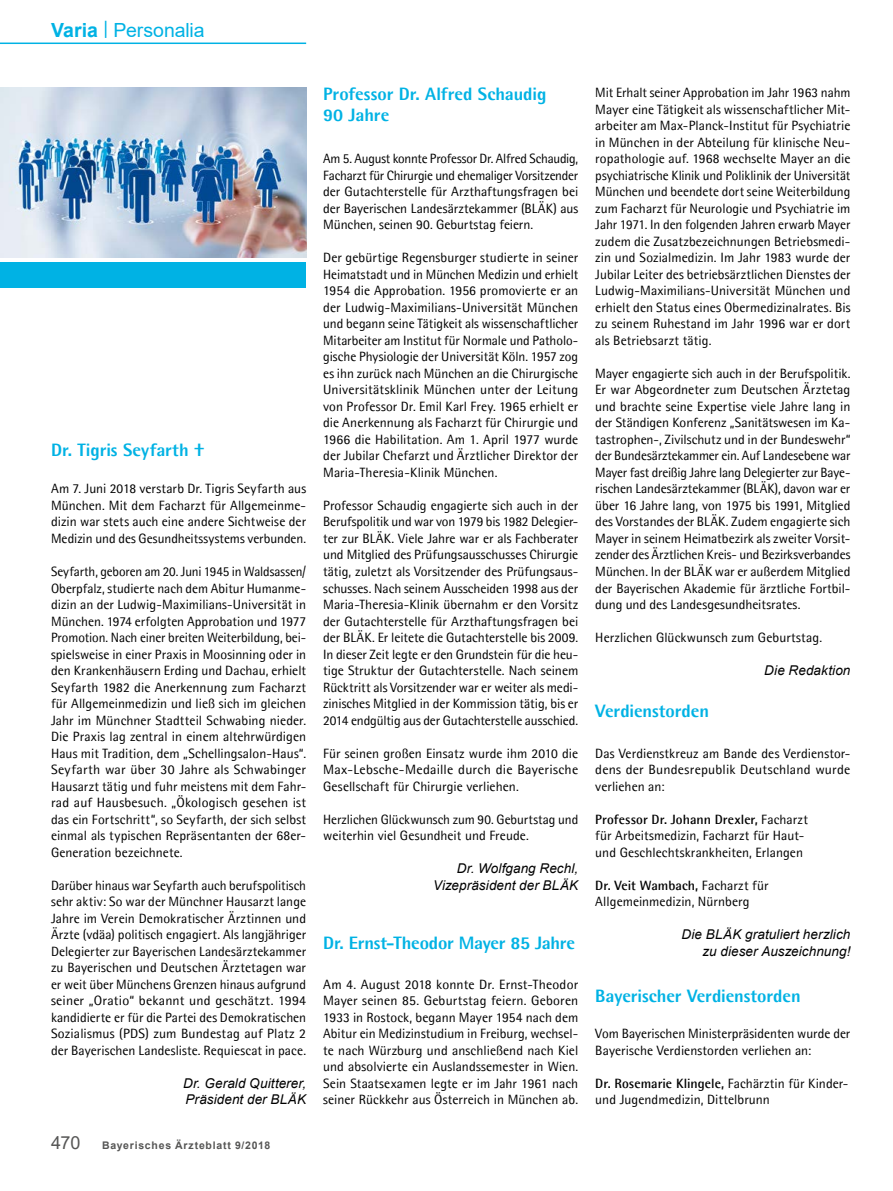
<style>
.page{position:relative;width:893px;height:1191px;background:#fff}
.page>*{position:absolute;margin:0;border:0;box-sizing:border-box;transform-origin:0 0}
.t1{font:19.5px "Arial";letter-spacing:-.005em;color:#00b2e4}
.t2{font:800 18px/21px "Agfa Rotis Semisans";letter-spacing:-.005em;color:#00b2e4}
.t3{font:13.5px/16.5px "Agfa Rotis Semisans";letter-spacing:.005em;color:#000;text-align:justify}
.t4{font:italic 13.5px/16.5px "Arial";letter-spacing:.005em;color:#000;text-align:right}
.t5{font:700 10.5px "Arial";letter-spacing:.07em;color:#565655}
.s1{font-weight:700}
.s2{font-weight:400;font-size:18px}
</style>
<div class="page">
<hr style="left:0;top:43px;width:306px;height:1px;background:#00b2e4">
<img style="left:0;top:88px;width:306px;height:170px">
<div style="left:0;top:262px;width:306px;height:25px;background:#00b2e4"></div>
<h1 class="t1" style="left:51px;top:16px;width:155px"><span class="s1">Varia</span> <sup>|</sup> Personalia</h1>
<h2 class="t2" style="left:51px;top:439px;width:155px">Dr. Tigris Seyfarth †</h2>
<p class="t3" style="left:51px;top:480px;width:257px">Am 7. Juni 2018 verstarb Dr. Tigris Seyfarth aus München. Mit dem Facharzt für Allgemeinme&shy;dizin war stets auch eine andere Sichtweise der Medizin und des Gesundheitssystems verbunden.</p>
<p class="t3" style="left:51px;top:563px;width:257px">Seyfarth, geboren am 20. Juni 1945 in Waldsassen/ Oberpfalz, studierte nach dem Abitur Humanme&shy;dizin an der Ludwig-Maximilians-Universität in München. 1974 erfolgten Approbation und 1977<br>Promotion. Nach einer breiten Weiterbildung, bei&shy;spielsweise in einer Praxis in Moosinning oder in den Krankenhäusern Erding und Dachau, erhielt Seyfarth 1982 die Anerkennung zum Facharzt für Allgemeinmedizin und ließ sich im gleichen Jahr im Münchner Stadtteil Schwabing nieder.<br>Die Praxis lag zentral in einem altehrwürdigen Haus mit Tradition, dem „Schellingsalon-Haus“.<br>Seyfarth war über 30 Jahre als Schwabinger Hausarzt tätig und fuhr meistens mit dem Fahr&shy;rad auf Hausbesuch. „Ökologisch gesehen ist das ein Fortschritt“, so Seyfarth, der sich selbst einmal als typischen Repräsentanten der 68er-Generation bezeichnete.</p>
<p class="t3" style="left:51px;top:876px;width:257px">Darüber hinaus war Seyfarth auch berufspolitisch sehr aktiv: So war der Münchner Hausarzt lange Jahre im Verein Demokratischer Ärztinnen und Ärzte (vdäa) politisch engagiert. Als langjähriger Delegierter zur Bayerischen Landesärztekammer zu Bayerischen und Deutschen Ärztetagen war er weit über Münchens Grenzen hinaus aufgrund seiner „Oratio“ bekannt und geschätzt. 1994 kandidierte er für die Partei des Demokratischen Sozialismus (PDS) zum Bundestag auf Platz 2 der Bayerischen Landesliste. Requiescat in pace.</p>
<p class="t4" style="left:183px;top:1074px;width:124px;text-align:left">Dr. Gerald Quitterer,<br>Präsident der BLÄK</p>
<p class="t5" style="left:51px;top:1137px;width:221px"><span class="s2">470</span> Bayerisches Ärzteblatt 9/2018</p>
<h2 class="t2" style="left:323px;top:83px;width:225px">Professor Dr. Alfred Schaudig<br>90 Jahre</h2>
<p class="t3" style="left:323px;top:150px;width:257px">Am 5. August konnte Professor Dr. Alfred Schaudig, Facharzt für Chirurgie und ehemaliger Vorsitzender der Gutachterstelle für Arzthaftungsfragen bei der Bayerischen Landesärztekammer (BLÄK) aus München, seinen 90. Geburtstag feiern.</p>
<p class="t3" style="left:323px;top:249px;width:257px">Der gebürtige Regensburger studierte in seiner Heimatstadt und in München Medizin und erhielt 1954 die Approbation. 1956 promovierte er an der Ludwig-Maximilians-Universität München und begann seine Tätigkeit als wissenschaftlicher Mitarbeiter am Institut für Normale und Patholo&shy;gische Physiologie der Universität Köln. 1957 zog es ihn zurück nach München an die Chirurgische Universitätsklinik München unter der Leitung von Professor Dr. Emil Karl Frey. 1965 erhielt er die Anerkennung als Facharzt für Chirurgie und 1966 die Habilitation. Am 1. April 1977 wurde der Jubilar Chefarzt und Ärztlicher Direktor der Maria-Theresia-Klinik München.</p>
<p class="t3" style="left:323px;top:497px;width:257px">Professor Schaudig engagierte sich auch in der Berufspolitik und war von 1979 bis 1982 Delegier&shy;ter zur BLÄK. Viele Jahre war er als Fachberater und Mitglied des Prüfungsausschusses Chirurgie tätig, zuletzt als Vorsitzender des Prüfungsaus&shy;schusses. Nach seinem Ausscheiden 1998 aus der Maria-Theresia-Klinik übernahm er den Vorsitz der Gutachterstelle für Arzthaftungsfragen bei der BLÄK. Er leitete die Gutachterstelle bis 2009.<br>In dieser Zeit legte er den Grundstein für die heu&shy;tige Struktur der Gutachterstelle. Nach seinem Rücktritt als Vorsitzender war er weiter als medi&shy;zinisches Mitglied in der Kommission tätig, bis er 2014 endgültig aus der Gutachterstelle ausschied.</p>
<p class="t3" style="left:323px;top:744px;width:257px">Für seinen großen Einsatz wurde ihm 2010 die Max-Lebsche-Medaille durch die Bayerische Gesellschaft für Chirurgie verliehen.</p>
<p class="t3" style="left:323px;top:810px;width:257px">Herzlichen Glückwunsch zum 90. Geburtstag und weiterhin viel Gesundheit und Freude.</p>
<p class="t4" style="left:433px;top:860px;width:147px">Dr. Wolfgang Rechl,<br>Vizepräsident der BLÄK</p>
<h2 class="t2" style="left:323px;top:932px;width:253px">Dr. Ernst-Theodor Mayer 85 Jahre</h2>
<p class="t3" style="left:323px;top:975px;width:257px">Am 4. August 2018 konnte Dr. Ernst-Theodor Mayer seinen 85. Geburtstag feiern. Geboren 1933 in Rostock, begann Mayer 1954 nach dem Abitur ein Medizinstudium in Freiburg, wechsel&shy;te nach Würzburg und anschließend nach Kiel und absolvierte ein Auslandssemester in Wien.<br>Sein Staatsexamen legte er im Jahr 1961 nach seiner Rückkehr aus Österreich in München ab.</p>
<p class="t3" style="left:595px;top:84px;width:257px">Mit Erhalt seiner Approbation im Jahr 1963 nahm Mayer eine Tätigkeit als wissenschaftlicher Mit&shy;arbeiter am Max-Planck-Institut für Psychiatrie in München in der Abteilung für klinische Neu&shy;ropathologie auf. 1968 wechselte Mayer an die psychiatrische Klinik und Poliklinik der Universität München und beendete dort seine Weiterbildung zum Facharzt für Neurologie und Psychiatrie im Jahr 1971. In den folgenden Jahren erwarb Mayer zudem die Zusatzbezeichnungen Betriebsmedi&shy;zin und Sozialmedizin. Im Jahr 1983 wurde der Jubilar Leiter des betriebsärztlichen Dienstes der Ludwig-Maximilians-Universität München und erhielt den Status eines Obermedizinalrates. Bis zu seinem Ruhestand im Jahr 1996 war er dort als Betriebsarzt tätig.</p>
<p class="t3" style="left:595px;top:365px;width:257px">Mayer engagierte sich auch in der Berufspolitik.<br>Er war Abgeordneter zum Deutschen Ärztetag und brachte seine Expertise viele Jahre lang in der Ständigen Konferenz „Sanitätswesen im Ka&shy;tastrophen-, Zivilschutz und in der Bundeswehr“ der Bundesärztekammer ein. Auf Landesebene war Mayer fast dreißig Jahre lang Delegierter zur Baye&shy;rischen Landesärztekammer (BLÄK), davon war er über 16 Jahre lang, von 1975 bis 1991, Mitglied des Vorstandes der BLÄK. Zudem engagierte sich Mayer in seinem Heimatbezirk als zweiter Vorsit&shy;zender des Ärztlichen Kreis- und Bezirksverbandes München. In der BLÄK war er außerdem Mitglied der Bayerischen Akademie für ärztliche Fortbil&shy;dung und des Landesgesundheitsrates.</p>
<p class="t3" style="left:595px;top:629px;width:228px">Herzlichen Glückwunsch zum Geburtstag.</p>
<p class="t4" style="left:764px;top:662px;width:88px">Die Redaktion</p>
<h2 class="t2" style="left:595px;top:700px;width:115px">Verdienstorden</h2>
<p class="t3" style="left:595px;top:744px;width:257px">Das Verdienstkreuz am Bande des Verdienstor&shy;dens der Bundesrepublik Deutschland wurde verliehen an:</p>
<p class="t3" style="left:595px;top:810px;width:214px;text-align:left"><span class="s1">Professor Dr. Johann Drexler,</span> Facharzt für Arbeitsmedizin, Facharzt für Haut&shy;und Geschlechtskrankheiten, Erlangen</p>
<p class="t3" style="left:595px;top:876px;width:175px"><span class="s1">Dr. Veit Wambach,</span> Facharzt für<br>Allgemeinmedizin, Nürnberg</p>
<p class="t4" style="left:681px;top:926px;width:171px">Die BLÄK gratuliert herzlich zu dieser Auszeichnung!</p>
<h2 class="t2" style="left:595px;top:985px;width:207px">Bayerischer Verdienstorden</h2>
<p class="t3" style="left:595px;top:1025px;width:257px">Vom Bayerischen Ministerpräsidenten wurde der<br>Bayerische Verdienstorden verliehen an:</p>
<p class="t3" style="left:595px;top:1074px;width:255px"><span class="s1">Dr. Rosemarie Klingele,</span> Fachärztin für Kinder&shy;und Jugendmedizin, Dittelbrunn</p>
</div>
